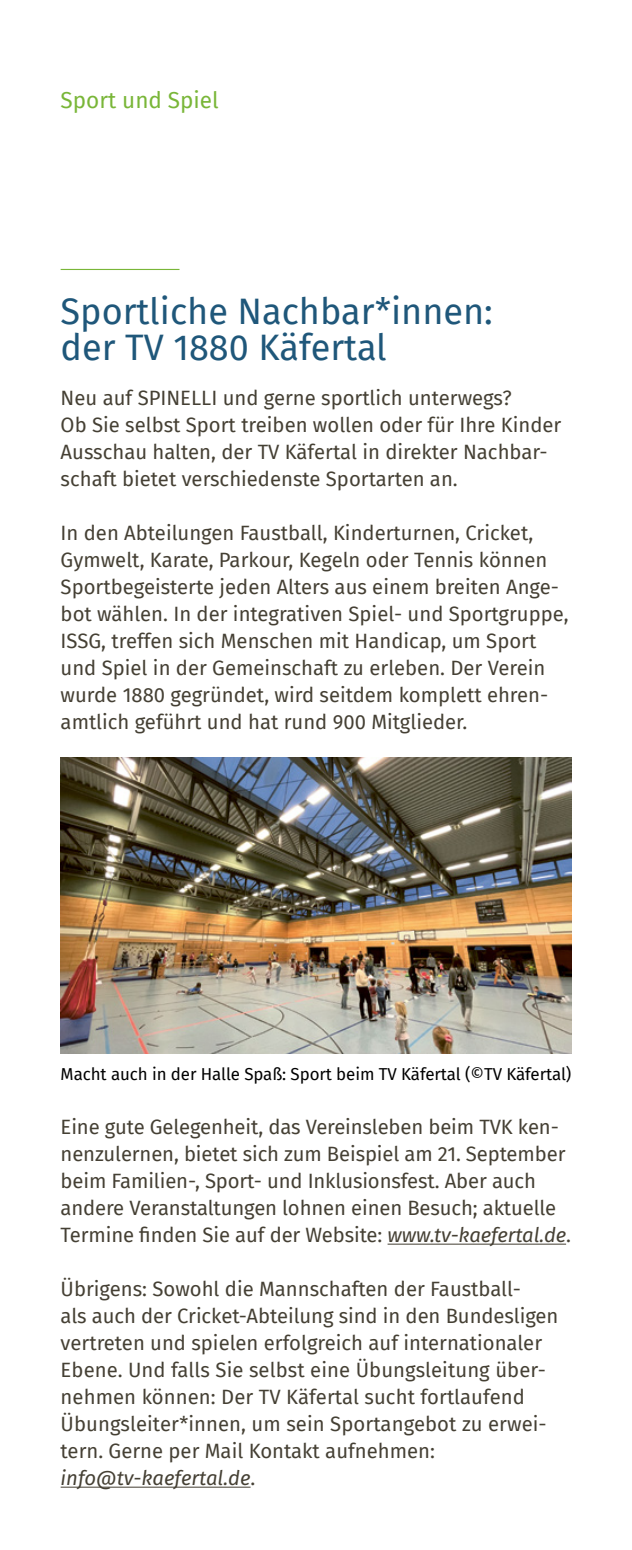
<style>
.page{position:relative;width:632px;height:1550px;background:#fff}
.page>*{position:absolute;margin:0;border:0;box-sizing:border-box;transform-origin:0 0}
.t1{font:36px/36px "Fira Sans";color:#1f577a}
.t2{font:22.5px "Fira Sans";color:#79b638}
.t3{font:20.25px/27px "Fira Sans";color:#454034}
.Bildunterschriften{font:16.88px "Fira Sans";letter-spacing:-.005em;color:#000}
.s1{font-style:italic}
</style>
<div class="page">
<hr style="left:387px;top:1244px;width:179px;height:1px;background:#454034">
<hr style="left:61px;top:1487px;width:189px;height:1px;background:#454034">
<hr style="left:61px;top:269px;width:118px;height:1px;background:#79b638">
<img style="left:61px;top:758px;width:510px;height:295px">
<p class="t2" style="left:61px;top:83px;width:160px">Sport und Spiel</p>
<p class="t1" style="left:61px;top:292px;width:433px">Sportliche Nachbar*innen: der TV 1880 Käfertal</p>
<p class="t3" style="left:61px;top:384px;width:502px">Neu auf SPINELLI und gerne sportlich unterwegs?<br>Ob Sie selbst Sport treiben wollen oder für Ihre Kinder Ausschau halten, der TV Käfertal in direkter Nachbar&shy;schaft bietet verschiedenste Sportarten an.</p>
<p class="t3" style="left:61px;top:519px;width:509px">In den Abteilungen Faustball, Kinderturnen, Cricket, Gymwelt, Karate, Parkour, Kegeln oder Tennis können Sportbegeisterte jeden Alters aus einem breiten Ange&shy;bot wählen. In der integrativen Spiel- und Sportgruppe, ISSG, treffen sich Menschen mit Handicap, um Sport und Spiel in der Gemeinschaft zu erleben. Der Verein wurde 1880 gegründet, wird seitdem komplett ehren&shy;amtlich geführt und hat rund 900 Mitglieder.</p>
<p class="Bildunterschriften" style="left:61px;top:1061px;width:512px">Macht auch in der Halle Spaß: Sport beim TV Käfertal (©TV Käfertal)</p>
<p class="t3" style="left:61px;top:1113px;width:511px">Eine gute Gelegenheit, das Vereinsleben beim TVK ken&shy;nenzulernen, bietet sich zum Beispiel am 21. September beim Familien-, Sport- und Inklusionsfest. Aber auch andere Veranstaltungen lohnen einen Besuch; aktuelle Termine finden Sie auf der Website: <span class="s1">www.tv-kaefertal.de</span>.</p>
<p class="t3" style="left:61px;top:1275px;width:499px">Übrigens: Sowohl die Mannschaften der Faustball-<br>als auch der Cricket-Abteilung sind in den Bundesligen vertreten und spielen erfolgreich auf internationaler Ebene. Und falls Sie selbst eine Übungsleitung über&shy;nehmen können: Der TV Käfertal sucht fortlaufend Übungsleiter*innen, um sein Sportangebot zu erwei&shy;tern. Gerne per Mail Kontakt aufnehmen: <span class="s1">info@tv-kaefertal.de</span>.</p>
</div>
